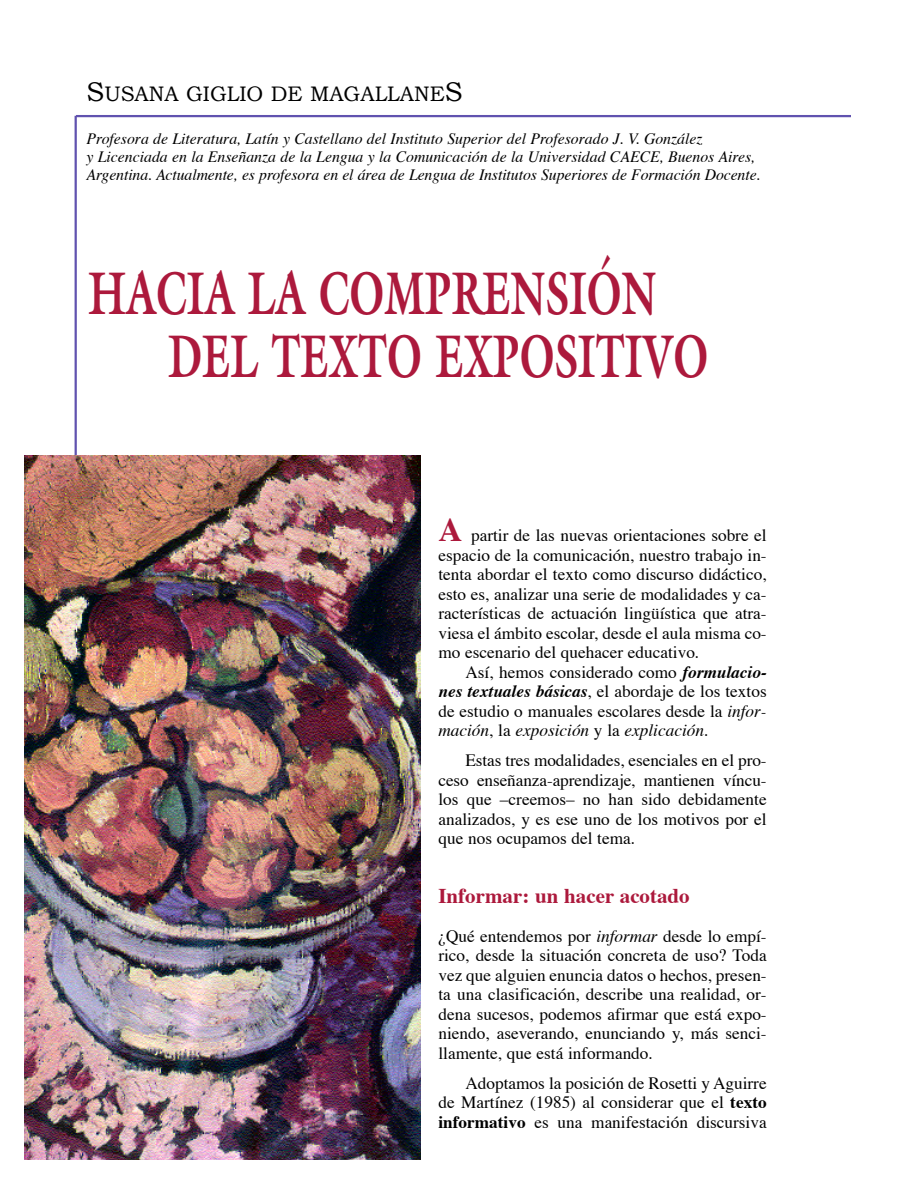
<style>
.page{position:relative;width:918px;height:1188px;background:#fff}
.page>*{position:absolute;margin:0;border:0;box-sizing:border-box;transform-origin:0 0}
.t1{font:700 60.75px/63px "Galliard Std";color:#ac193c;scale:.67 1}
.t2{font:21px "Bookman Old Style";color:#000}
.t3{font:700 21px "Times";color:#ac193c}
.t4{font:17.25px/19.5px "Times";color:#000;text-align:justify}
.t5{font:italic 15.75px/18px "Times";color:#000}
.s1{font-size:27px}
.s2{font-weight:700;font-size:33px;color:#ac193c}
.s3{font-weight:700;font-style:italic}
.s4{font-style:italic}
.s5{font-weight:700}
</style>
<div class="page">
<hr style="left:76px;top:115px;width:774px;height:2px;background:#6052af">
<hr style="left:75px;top:116px;width:2px;height:648px;background:#6052af">
<img style="left:24px;top:455px;width:396px;height:704px">
<p class="t2" style="left:87px;top:82px;width:378px"><span class="s1">S</span>USANA GIGLIO DE MAGALLANE<span class="s1">S</span></p>
<p class="t5" style="left:87px;top:131px;width:676px">Pro fe so ra de Li te ra tu ra, La tín y Cas te lla no del Ins ti tu to Su pe rior del Pro fe so ra do J. V. Gon zá lez<br>y Li cen cia da en la En se ñan za de la Len gua y la Co mu ni ca ción de la Uni ver si dad CAE CE, Bue nos Ai res,<br>Argentina. Actualmente, es profesora en el área de Lengua de Institutos Superiores de Formación Docente.</p>
<h1 class="t1" style="left:168px;top:270px;width:808px;text-indent:-80px">HACIA LA COMPRENSIÓN<br>DEL TEXTO EXPOSITIVO</h1>
<p class="t4" style="left:438px;top:527px;width:330px"><span class="s2">A</span> par tir de las nue vas orien ta cio nes so bre el es pa cio de la co mu ni ca ción, nues tro tra ba jo in - ten ta abor dar el tex to co mo dis cur so di dác ti co, es to es, ana li zar una se rie de mo da li da des y ca - rac te rís ti cas de ac tua ción lin güís ti ca que atra - vie sa el ám bi to es co lar, des de el au la mis ma co - mo es ce na rio del que ha cer edu ca ti vo.</p>
<p class="t4" style="left:438px;top:664px;width:330px;text-indent:27px">Así, he mos con si de ra do co mo <span class="s3">for mu la cio - nes tex tua les bá si cas</span>, el abor da je de los tex tos de es tu dio o ma nua les es co la res des de la <span class="s4">in for - ma ción</span>, la <span class="s4">ex po si ción</span> y la <span class="s4">ex pli ca ción</span>.</p>
<p class="t4" style="left:438px;top:752px;width:330px;text-indent:27px">Estas tres modalidades, esenciales en el pro&shy;ceso enseñanza-aprendizaje, mantienen víncu&shy;los que –cree mos– no han si do de bi da men te ana li za dos, y es ese uno de los mo ti vos por el que nos ocu pa mos del te ma.</p>
<p class="t3" style="left:438px;top:887px;width:253px">In for mar: un ha cer aco ta do</p>
<p class="t4" style="left:438px;top:928px;width:330px">¿Qué en ten de mos por <span class="s4">in for mar</span> des de lo em pí - ri co, des de la si tua ción con cre ta de uso? To da vez que al guien enun cia da tos o he chos, pre sen - ta una cla si fi ca ción, des cri be una rea li dad, or - de na su ce sos, po de mos afir mar que es tá ex po - nien do, ase ve ran do, enun cian do y, más sen ci - lla men te, que es tá in for man do.</p>
<p class="t4" style="left:438px;top:1075px;width:330px;text-indent:27px">Adop ta mos la po si ción de Ro set ti y Agui rre de Mar tí nez (1985) al con si de rar que el <span class="s5">tex to in for ma ti vo</span> es una ma ni fes ta ción dis cur si va</p>
</div>
